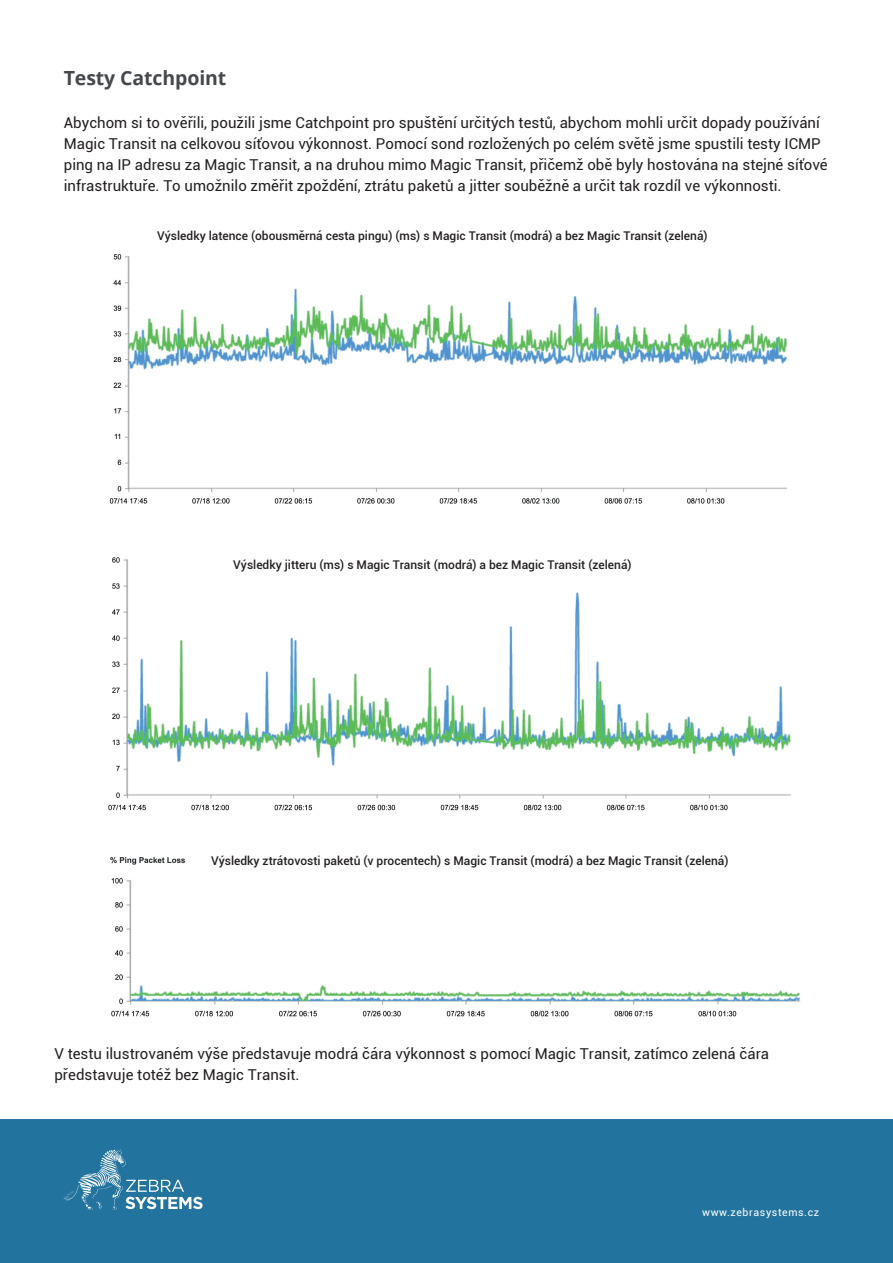
<style>
.page{position:relative;width:893px;height:1263px;background:#fff}
.page>*{position:absolute;margin:0;border:0;box-sizing:border-box;transform-origin:0 0}
.t1{font:700 19.5px "Open Sans";letter-spacing:-.005em;color:#45484c}
.t2{font:15px/21px "Roboto";color:#231f20}
.t3{font:500 12px "Roboto";color:#231f20}
.t4{font:10.5px "Roboto";letter-spacing:.06em;color:#fff}
</style>
<div class="page">
<img style="left:108px;top:557px;width:683px;height:253px">
<img style="left:110px;top:857px;width:691px;height:160px">
<img style="left:109px;top:254px;width:679px;height:250px">
<div style="left:0;top:1119px;width:893px;height:144px;background:#22739e"></div>
<svg style="left:63px;top:1149px;width:140px;height:60px"></svg>
<h1 class="t1" style="left:64px;top:64px;width:164px">Testy Catchpoint</h1>
<p class="t2" style="left:64px;top:111px;width:765px">Abychom si to ověřili, použili jsme Catchpoint pro spuštění určitých testů, abychom mohli určit dopady používání Magic Transit na celkovou síťovou výkonnost. Pomocí sond rozložených po celém světě jsme spustili testy ICMP ping na IP adresu za Magic Transit, a na druhou mimo Magic Transit, přičemž obě byly hostována na stejné síťové infrastruktuře. To umožnilo změřit zpoždění, ztrátu paketů a jitter souběžně a určit tak rozdíl ve výkonnosti.</p>
<p class="t3" style="left:157px;top:227px;width:552px">Výsledky latence (obousměrná cesta pingu) (ms) s Magic Transit (modrá) a bez Magic Transit (zelená)</p>
<p class="t3" style="left:233px;top:556px;width:400px">Výsledky jitteru (ms) s Magic Transit (modrá) a bez Magic Transit (zelená)</p>
<p class="t3" style="left:211px;top:852px;width:519px">Výsledky ztrátovosti paketů (v procentech) s Magic Transit (modrá) a bez Magic Transit (zelená)</p>
<p class="t2" style="left:54px;top:1043px;width:716px">V testu ilustrovaném výše představuje modrá čára výkonnost s pomocí Magic Transit, zatímco zelená čára představuje totéž bez Magic Transit.</p>
<p class="t4" style="left:702px;top:1204px;width:119px">www.zebrasystems.cz</p>
</div>
